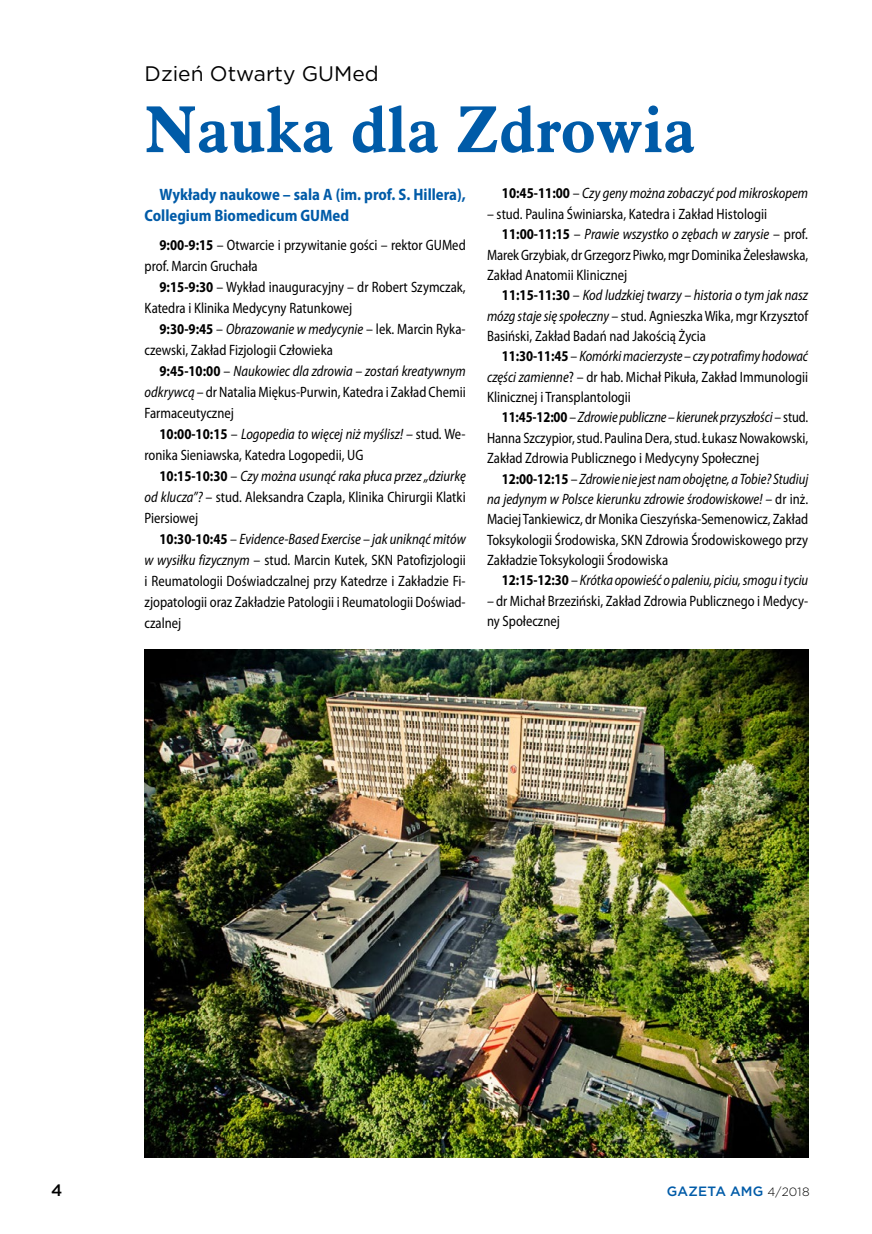
<style>
.page{position:relative;width:872px;height:1234px;background:#fff}
.page>*{position:absolute;margin:0;border:0;box-sizing:border-box;transform-origin:0 0}
.t1{font:700 64.5px "Aldine 721 EU";letter-spacing:.005em;color:#005ba8}
.t2{font:21px "Gotham";color:#000}
.t3{font:700 semi-condensed 16.5px/21px "Myriad Pro";color:#005ba8;scale:.96 1}
.t4{font:500 16.5px "Gotham";color:#000}
.t5{font:semi-condensed 15px/21px "Myriad Pro";color:#000;scale:.92 1}
.t6{font:italic semi-condensed 15px "Myriad Pro";letter-spacing:-.005em;color:#000;scale:.92 1}
.t7{font:italic semi-condensed 15px "Myriad Pro";letter-spacing:-.005em;color:#000;scale:.91 1}
.t8{font:semi-condensed 15px "Myriad Pro";color:#000;scale:.91 1}
.t9{font:italic semi-condensed 15px "Myriad Pro";letter-spacing:-.005em;color:#000;scale:.9 1}
.t10{font:500 13.5px "Gotham";letter-spacing:.015em;color:#005ba8}
.s1{font-weight:700}
.s2{font-style:italic}
.s3{font-weight:700;font-style:normal}
.s4{font-style:normal}
.s5{font-weight:300;font-size:12px;color:#000}
</style>
<div class="page">
<img style="left:145px;top:649px;width:663px;height:508px">
<h2 class="t2" style="left:145px;top:60px;width:236px">Dzień Otwarty GUMed</h2>
<h1 class="t1" style="left:145px;top:90px;width:552px">Nauka dla Zdrowia</h1>
<p class="t3" style="left:145px;top:183px;width:336px;text-indent:15px">Wykłady naukowe – sala A (im. prof. S. Hillera),<br>Collegium Biomedicum GUMed</p>
<p class="t5" style="left:145px;top:234px;width:350px;text-indent:15px"><span class="s1">9:00-9:15</span> – Otwarcie i przywitanie gości – rektor GUMed prof. Marcin Gruchała</p>
<p class="t5" style="left:145px;top:276px;width:350px;text-indent:15px"><span class="s1">9:15-9:30</span> – Wykład inauguracyjny – dr Robert Szymczak,<br>Katedra i Klinika Medycyny Ratunkowej</p>
<p class="t5" style="left:145px;top:318px;width:350px;text-indent:15px"><span class="s1">9:30-9:45</span> – <span class="s2">Obrazowanie w medycynie</span> – lek. Marcin Ryka&shy;czewski, Zakład Fizjologii Człowieka</p>
<p class="t5" style="left:145px;top:360px;width:350px;text-align:justify;text-indent:15px"><span class="s1">9:45-10:00</span> – <span class="s2">Naukowiec dla zdrowia – zostań kreatywnym odkrywcą</span> – dr Natalia Miękus-Purwin, Katedra i Zakład Chemii Farmaceutycznej</p>
<p class="t5" style="left:145px;top:423px;width:350px;text-indent:15px"><span class="s1">10:00-10:15</span> – <span class="s2">Logopedia to więcej niż myślisz! –</span> stud. We&shy;ronika Sieniawska, Katedra Logopedii, UG</p>
<p class="t5" style="left:145px;top:465px;width:350px;text-align:justify;text-indent:15px"><span class="s1">10:15-10:30</span> – <span class="s2">Czy można usunąć raka płuca przez „dziurkę od klucza”? –</span> stud. Aleksandra Czapla, Klinika Chirurgii Klatki Piersiowej</p>
<p class="t5" style="left:145px;top:528px;width:351px;text-align:justify;text-indent:15px"><span class="s1">10:30-10:45</span> – <span class="s2">Evidence-Based Exercise – jak uniknąć mitów w wysiłku fizycznym</span> – stud. Marcin Kutek, SKN Patofizjologii i Reumatologii Doświadczalnej przy Katedrze i Zakładzie Fi&shy;zjopatologii oraz Zakładzie Patologii i Reumatologii Doświad&shy;czalnej</p>
<p class="t6" style="left:502px;top:184px;width:334px"><span class="s3">10:45-11:00</span> <span class="s4">–</span> Czy geny można zobaczyć pod mikroskopem</p>
<p class="t5" style="left:487px;top:203px;width:306px">– stud. Paulina Świniarska, Katedra i Zakład Histologii</p>
<p class="t6" style="left:502px;top:225px;width:334px"><span class="s3">11:00-11:15</span> <span class="s4">–</span> Prawie wszystko o zębach w zarysie <span class="s4">– prof.</span></p>
<p class="t8" style="left:487px;top:245px;width:354px">Marek Grzybiak, dr Grzegorz Piwko, mgr Dominika Żelesławska,</p>
<p class="t5" style="left:487px;top:264px;width:154px">Zakład Anatomii Klinicznej</p>
<p class="t6" style="left:502px;top:286px;width:334px"><span class="s3">11:15-11:30</span> <span class="s4">–</span> Kod ludzkiej twarzy – historia o tym jak nasz</p>
<p class="t5" style="left:487px;top:305px;width:350px"><span class="s2">mózg staje się społeczny</span> – stud. Agnieszka Wika, mgr Krzysztof</p>
<p class="t5" style="left:487px;top:325px;width:239px">Basiński, Zakład Badań nad Jakością Życia</p>
<p class="t7" style="left:502px;top:347px;width:338px"><span class="s3">11:30-11:45</span> <span class="s4">–</span> Komórki macierzyste – czy potrafimy hodować</p>
<p class="t5" style="left:487px;top:366px;width:350px"><span class="s2">części zamienne</span>? – dr hab. Michał Pikuła, Zakład Immunologii</p>
<p class="t5" style="left:487px;top:386px;width:158px">Klinicznej i Transplantologii</p>
<p class="t9" style="left:502px;top:408px;width:342px"><span class="s3">11:45-12:00</span> <span class="s4">–</span> Zdrowie publiczne – kierunek przyszłości <span class="s4">– stud.</span></p>
<p class="t8" style="left:487px;top:428px;width:354px">Hanna Szczypior, stud. Paulina Dera, stud. Łukasz Nowakowski,</p>
<p class="t5" style="left:487px;top:447px;width:297px">Zakład Zdrowia Publicznego i Medycyny Społecznej</p>
<p class="t7" style="left:502px;top:469px;width:338px"><span class="s3">12:00-12:15</span> <span class="s4">–</span> Zdrowie nie jest nam obojętne, a Tobie? Studiuj</p>
<p class="t6" style="left:487px;top:489px;width:350px">na jedynym w Polsce kierunku zdrowie środowiskowe! – <span class="s4">dr inż.</span></p>
<p class="t5" style="left:487px;top:508px;width:350px">Maciej Tankiewicz, dr Monika Cieszyńska-Semenowicz, Zakład</p>
<p class="t5" style="left:487px;top:529px;width:350px">Toksykologii Środowiska, SKN Zdrowia Środowiskowego przy</p>
<p class="t5" style="left:487px;top:549px;width:198px">Zakładzie Toksykologii Środowiska</p>
<p class="t7" style="left:502px;top:571px;width:338px"><span class="s3">12:15-12:30</span> <span class="s4">–</span> Krótka opowieść o paleniu, piciu, smogu i tyciu</p>
<p class="t5" style="left:487px;top:590px;width:350px;line-height:20.4px"><span class="s2">–</span> dr Michał Brzeziński, Zakład Zdrowia Publicznego i Medycy&shy;ny Społecznej</p>
<p class="t4" style="left:51px;top:1179px;width:13px">4</p>
<p class="t10" style="left:667px;top:1182px;width:144px">GAZETA AMG <span class="s5">4/2018</span></p>
</div>
